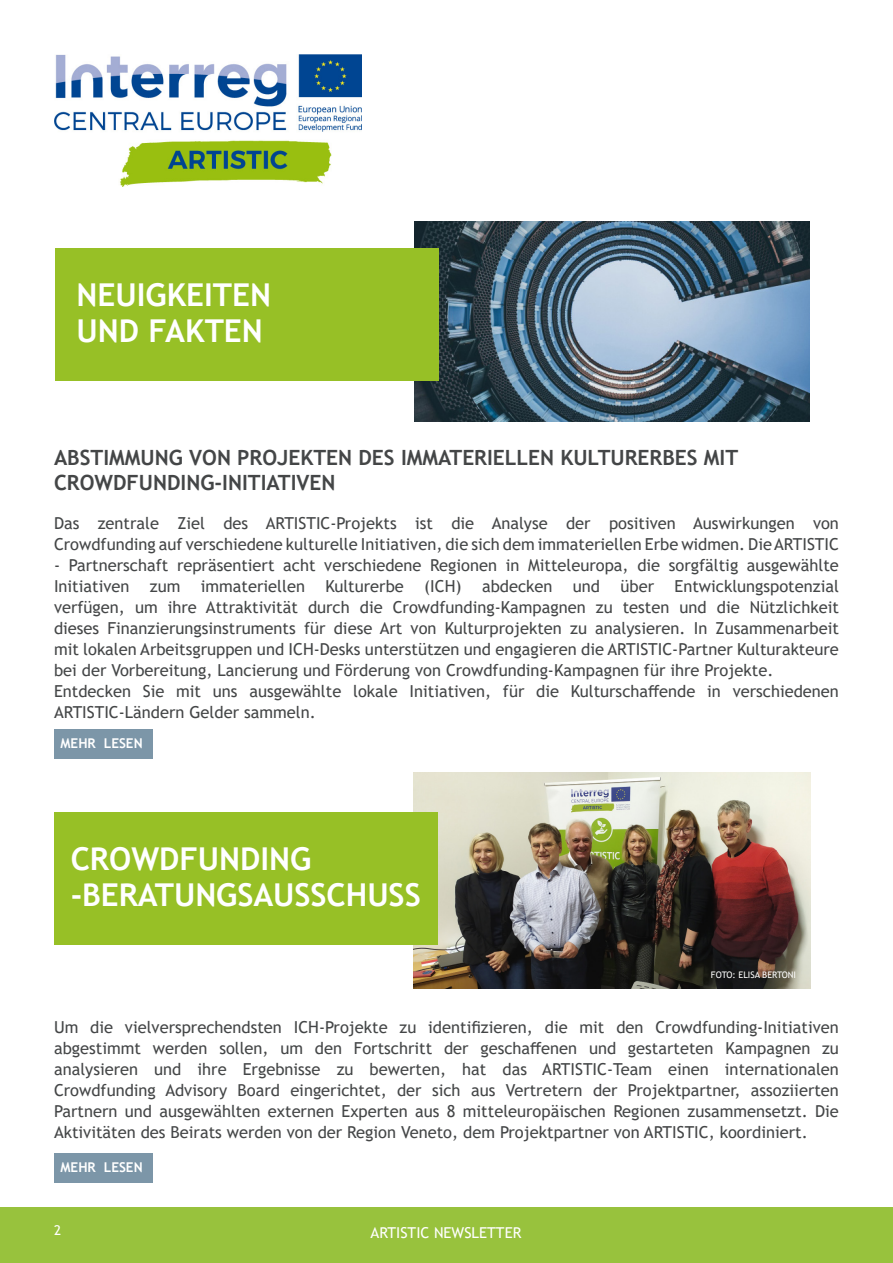
<style>
.page{position:relative;width:893px;height:1263px;background:#fff}
.page>*{position:absolute;margin:0;border:0;box-sizing:border-box;transform-origin:0 0}
.t1{font:700 31.5px "Trebuchet MS";color:#fff}
.t2{font:700 21px/25.2px "Trebuchet MS";color:#444647}
.t3{font:16.5px/21px "Trebuchet MS";color:#444647}
.t4{font:15px "Trebuchet MS";color:#fff}
.t5{font:700 13.5px "Trebuchet MS";color:#fff}
.t6{font:13.5px "Trebuchet MS";color:#fff}
.t7{font:9px "Trebuchet MS";color:#fff}
</style>
<div class="page">
<img style="left:54px;top:54px;width:307px;height:133px">
<div style="left:0;top:1208px;width:893px;height:55px;background:#98c23d"></div>
<div style="left:54px;top:729px;width:98px;height:30px;background:#7c96a8"></div>
<img style="left:413px;top:772px;width:398px;height:216px">
<img style="left:415px;top:221px;width:395px;height:200px">
<div style="left:55px;top:248px;width:384px;height:133px;background:#97c026"></div>
<div style="left:54px;top:812px;width:383px;height:133px;background:#97c026"></div>
<div style="left:54px;top:1153px;width:98px;height:29px;background:#7c96a8"></div>
<p class="t1" style="left:77px;top:275px;width:196px">NEUIGKEITEN</p>
<p class="t1" style="left:77px;top:311px;width:188px">UND FAKTEN</p>
<p class="t2" style="left:54px;top:445px;width:686px">ABSTIMMUNG VON PROJEKTEN DES IMMATERIELLEN KULTURERBES MIT<br>CROWDFUNDING-INITIATIVEN</p>
<p class="t3" style="left:54px;top:512px;width:786px">Das zentrale Ziel des ARTISTIC-Projekts ist die Analyse der positiven Auswirkungen von<br>Crowdfunding auf verschiedene kulturelle Initiativen, die sich dem immateriellen Erbe widmen. Die ARTISTIC</p>
<p class="t3" style="left:54px;top:554px;width:786px;text-align:justify">- Partnerschaft repräsentiert acht verschiedene Regionen in Mitteleuropa, die sorgfältig ausgewählte Initiativen zum immateriellen Kulturerbe (ICH) abdecken und über Entwicklungspotenzial verfügen, um ihre Attraktivität durch die Crowdfunding-Kampagnen zu testen und die Nützlichkeit dieses Finanzierungsinstruments für diese Art von Kulturprojekten zu analysieren. In Zusammenarbeit mit lokalen Arbeitsgruppen und ICH-Desks unterstützen und engagieren die ARTISTIC-Partner Kulturakteure bei der Vorbereitung, Lancierung und Förderung von Crowdfunding-Kampagnen für ihre Projekte.</p>
<p class="t3" style="left:54px;top:680px;width:786px">Entdecken Sie mit uns ausgewählte lokale Initiativen, für die Kulturschaffende in verschiedenen<br>ARTISTIC-Ländern Gelder sammeln.</p>
<p class="t5" style="left:61px;top:735px;width:84px">MEHR LESEN</p>
<p class="t1" style="left:71px;top:839px;width:242px">CROWDFUNDING</p>
<p class="t1" style="left:71px;top:875px;width:352px">-BERATUNGSAUSSCHUSS</p>
<p class="t7" style="left:711px;top:969px;width:87px">FOTO: ELISA BERTONI</p>
<p class="t3" style="left:54px;top:1017px;width:786px;text-align:justify">Um die vielversprechendsten ICH-Projekte zu identifizieren, die mit den Crowdfunding-Initiativen abgestimmt werden sollen, um den Fortschritt der geschaffenen und gestarteten Kampagnen zu analysieren und ihre Ergebnisse zu bewerten, hat das ARTISTIC-Team einen internationalen Crowdfunding Advisory Board eingerichtet, der sich aus Vertretern der Projektpartner, assoziierten Partnern und ausgewählten externen Experten aus 8 mitteleuropäischen Regionen zusammensetzt. Die Aktivitäten des Beirats werden von der Region Veneto, dem Projektpartner von ARTISTIC, koordiniert.</p>
<p class="t5" style="left:61px;top:1159px;width:84px">MEHR LESEN</p>
<p class="t6" style="left:54px;top:1222px;width:9px">2</p>
<p class="t4" style="left:371px;top:1223px;width:152px">ARTISTIC NEWSLETTER</p>
</div>
